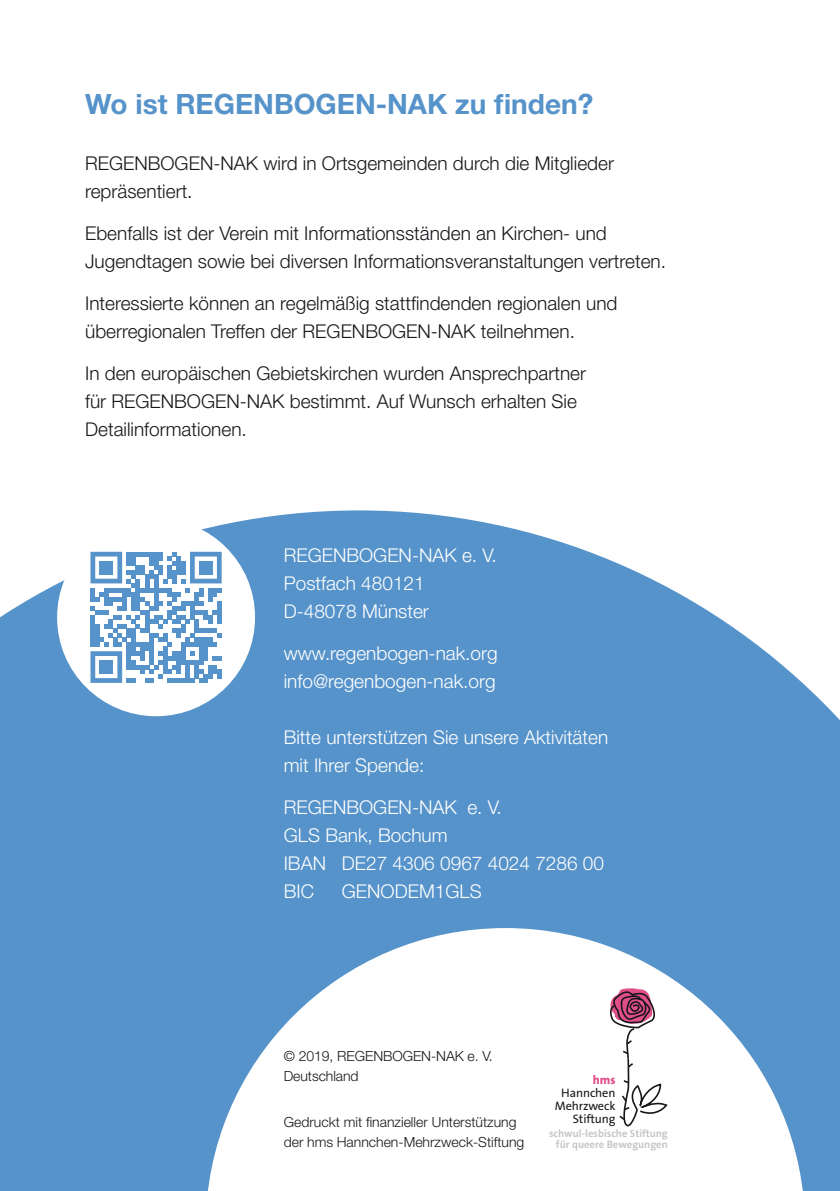
<style>
.page{position:relative;width:840px;height:1191px;background:#fff}
.page>*{position:absolute;margin:0;border:0;box-sizing:border-box;transform-origin:0 0}
.t1{font:700 28px "Helvetica Neue LT Std";color:#5693ca}
.t2{font:300 19px/28px "Helvetica Neue LT Std";color:#1a171c}
.t3{font:300 19px/28px "Helvetica Neue LT Std";color:#fff}
.t4{font:300 14px/20px "Helvetica Neue LT Std";color:#1a171c}
.t5{font:12.4px/12.8px "The Sans B W5 Plain";letter-spacing:-.01em;color:#1a171c;text-align:right}
.t6{font:800 12.4px "The Sans B W8";color:#e14f88}
.t7{font:700 10.8px/10.8px "The Sans B W7";color:#c6c7c9;text-align:right}
</style>
<div class="page">
<svg style="left:46px;top:510px;width:626px;height:80px;fill:#5693ca"></svg>
<svg style="left:0;top:590px;width:793px;height:84px;background:#679ecf"></svg>
<div style="left:0;top:674px;width:839px;height:517px;background:#5693ca"></div>
<svg style="left:205px;top:928px;width:599px;height:263px"></svg>
<svg style="left:606px;top:988px;width:62px;height:145px"></svg>
<div style="left:57px;top:518px;width:198px;height:198px;background:#fff;border-radius:50%"></div>
<svg style="left:90px;top:552px;width:131px;height:131px"></svg>
<div style="left:99px;top:561px;width:14px;height:13px;background:#5693ca"></div>
<div style="left:199px;top:561px;width:13px;height:13px;background:#5693ca"></div>
<div style="left:99px;top:660px;width:14px;height:14px;background:#5693ca"></div>
<h1 class="t1" style="left:85px;top:87px;width:509px">Wo ist REGENBOGEN-NAK zu finden?</h1>
<p class="t2" style="left:85px;top:149px;width:530px">REGENBOGEN-NAK wird in Ortsgemeinden durch die Mitglieder repräsentiert.</p>
<p class="t2" style="left:85px;top:219px;width:582px">Ebenfalls ist der Verein mit Informationsständen an Kirchen- und<br>Jugendtagen sowie bei diversen Informationsveranstaltungen vertreten.</p>
<p class="t2" style="left:85px;top:289px;width:533px">Interessierte können an regelmäßig stattfindenden regionalen und überregionalen Treffen der REGENBOGEN-NAK teilnehmen.</p>
<p class="t2" style="left:85px;top:359px;width:502px">In den europäischen Gebietskirchen wurden Ansprechpartner für REGENBOGEN-NAK bestimmt. Auf Wunsch erhalten Sie<br>Detailinformationen.</p>
<p class="t3" style="left:283px;top:541px;width:214px">REGENBOGEN-NAK e. V.<br>Postfach 480121<br>D-48078 Münster</p>
<p class="t3" style="left:283px;top:639px;width:215px">www.regenbogen-nak.org info@regenbogen-nak.org</p>
<p class="t3" style="left:283px;top:723px;width:326px">Bitte unterstützen Sie unsere Aktivitäten mit Ihrer Spende:</p>
<p class="t3" style="left:283px;top:793px;width:321px">REGENBOGEN-NAK e. V.<br>GLS Bank, Bochum<br>IBAN DE27 4306 0967 4024 7286 00<br>BIC</p>
<p class="t3" style="left:341px;top:877px;width:141px">GENODEM1GLS</p>
<p class="t4" style="left:283px;top:1046px;width:210px">© 2019, REGENBOGEN-NAK e. V.<br>Deutschland</p>
<p class="t4" style="left:283px;top:1112px;width:242px">Gedruckt mit finanzieller Unterstützung der hms Hannchen-Mehrzweck-Stiftung</p>
<p class="t6" style="left:592px;top:1072px;width:24px">hms</p>
<p class="t5" style="left:554px;top:1086px;width:62px">Hannchen<br>Mehrzweck<br>Stiftung</p>
<p class="t7" style="left:548px;top:1128px;width:120px">schwul-lesbische Stiftung für queere Bewegungen</p>
</div>
